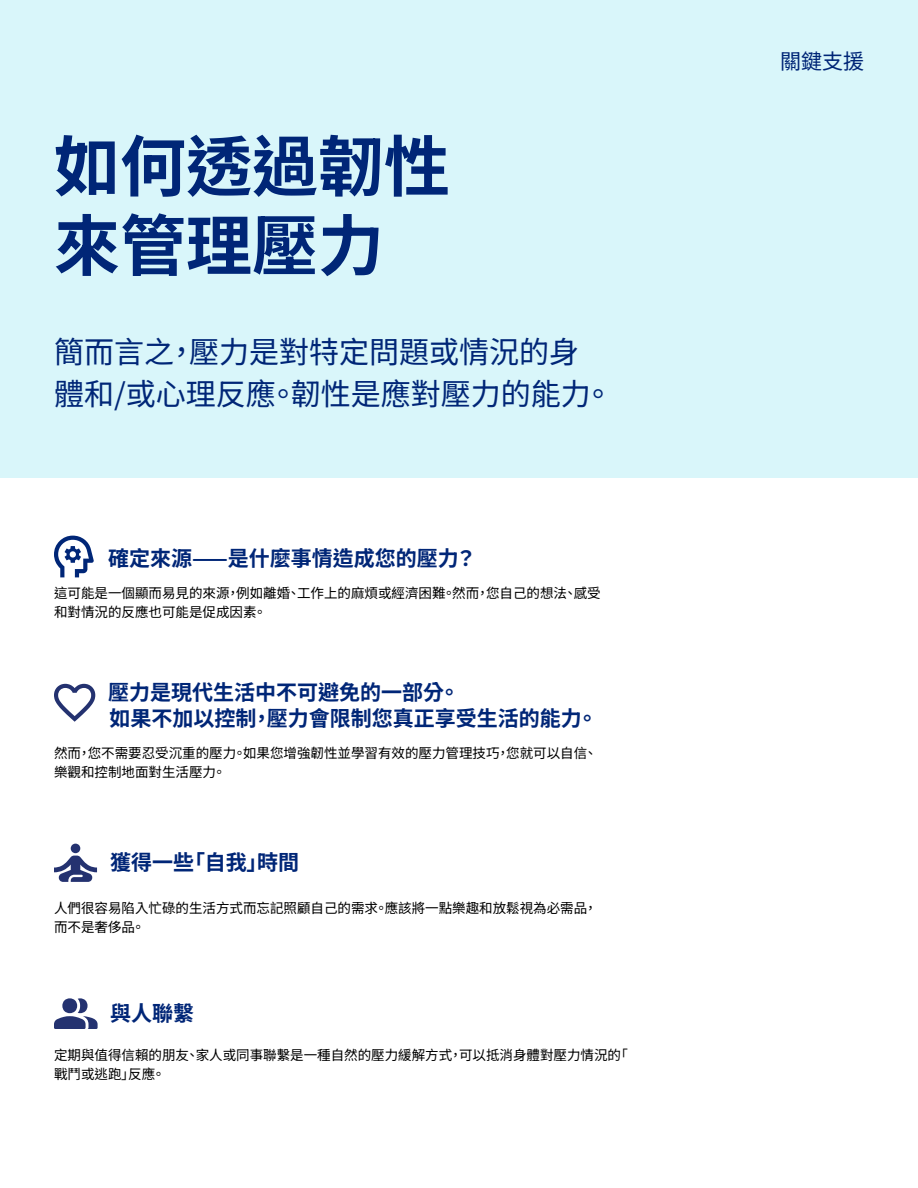
<style>
.page{position:relative;width:918px;height:1188px;background:#fff}
.page>*{position:absolute;margin:0;border:0;box-sizing:border-box;transform-origin:0 0}
.Headline{font:700 66px "Noto Sans TC";color:#002677}
.Intro{font:30px/42px "Noto Sans TC";color:#002677}
.Subhead{font:700 21px/25.2px "Noto Sans TC";color:#002677}
.Product_label_-_Right_aligned{font:21px "Noto Sans TC";color:#002677}
.Body{font:13.5px/18.9px "Noto Sans TC";color:#000}
</style>
<div class="page">
<div style="left:0;top:0;width:918px;height:477px;background:#d9f6fa"></div>
<svg style="left:54px;top:684px;width:41px;height:38px"></svg>
<svg style="left:54px;top:536px;width:40px;height:41px"></svg>
<svg style="left:54px;top:844px;width:43px;height:38px"></svg>
<svg style="left:54px;top:998px;width:44px;height:31px"></svg>
<p class="Headline" style="left:54px;top:129px;width:397px">如何透過韌性</p>
<p class="Headline" style="left:54px;top:209px;width:331px">來管理壓力</p>
<p class="Intro" style="left:54px;top:331px;width:561px">簡而言之，壓力是對特定問題或情況的身體和/或心理反應。韌性是應對壓力的能力。</p>
<p class="Subhead" style="left:108px;top:546px;width:370px">確定來源——是什麼事情造成您的壓力？</p>
<p class="Body" style="left:54px;top:584px;width:548px">這可能是一個顯而易見的來源，例如離婚、工作上的麻煩或經濟困難。然而，您自己的想法、感受和對情況的反應也可能是促成因素。</p>
<p class="Subhead" style="left:108px;top:681px;width:491px">壓力是現代生活中不可避免的一部分。<br>如果不加以控制，壓力會限制您真正享受生活的能力。</p>
<p class="Body" style="left:54px;top:744px;width:545px">然而，您不需要忍受沉重的壓力。如果您增強韌性並學習有效的壓力管理技巧，您就可以自信、樂觀和控制地面對生活壓力。</p>
<p class="Subhead" style="left:110px;top:851px;width:190px">獲得一些「自我」時間</p>
<p class="Body" style="left:54px;top:899px;width:545px">人們很容易陷入忙碌的生活方式而忘記照顧自己的需求。應該將一點樂趣和放鬆視為必需品，而不是奢侈品。</p>
<p class="Subhead" style="left:110px;top:1001px;width:85px">與人聯繫</p>
<p class="Body" style="left:54px;top:1046px;width:576px">定期與值得信賴的朋友、家人或同事聯繫是一種自然的壓力緩解方式，可以抵消身體對壓力情況的「戰鬥或逃跑」反應。</p>
<p class="Product_label_-_Right_aligned" style="left:780px;top:50px;width:85px">關鍵支援</p>
</div>
